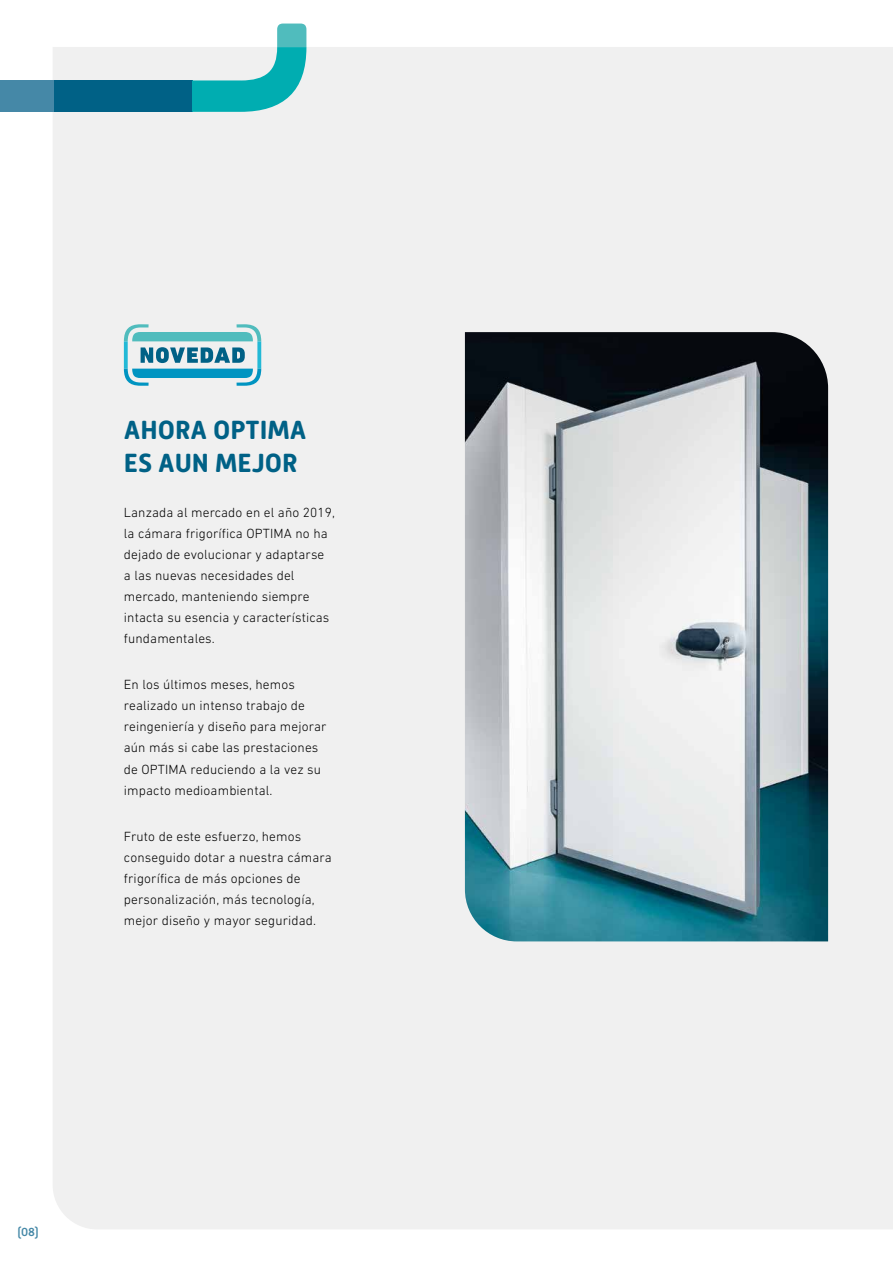
<style>
.page{position:relative;width:893px;height:1263px;background:#fff}
.page>*{position:absolute;margin:0;border:0;box-sizing:border-box;transform-origin:0 0}
.t1{font:700 27px/32.4px "Mic 32 New Rounded";color:#006186}
.t2{font:300 13.5px/21px "DIN Next LT Pro";letter-spacing:.01em;color:#000}
.t3{font:500 12px "Mic 32 New Rounded";color:#4588a7}
</style>
<div class="page">
<div style="left:53px;top:47px;width:840px;height:1182px;background:#f0f0f0"></div>
<div style="left:53px;top:80px;width:139px;height:32px;background:#006186"></div>
<div style="left:0;top:80px;width:53px;height:32px;background:#4588a7"></div>
<svg style="left:192px;top:24px;width:114px;height:88px"></svg>
<img style="left:465px;top:332px;width:363px;height:609px">
<svg style="left:124px;top:324px;width:137px;height:62px"></svg>
<h1 class="t1" style="left:124px;top:414px;width:184px">AHORA OPTIMA<br>ES AUN MEJOR</h1>
<p class="t2" style="left:124px;top:502px;width:213px">Lanzada al mercado en el año 2019, la cámara frigorífica OPTIMA no ha dejado de evolucionar y adaptarse<br>a las nuevas necesidades del mercado, manteniendo siempre intacta su esencia y características fundamentales.</p>
<p class="t2" style="left:124px;top:674px;width:204px">En los últimos meses, hemos realizado un intenso trabajo de reingeniería y diseño para mejorar aún más si cabe las prestaciones de OPTIMA reduciendo a la vez su impacto medioambiental.</p>
<p class="t2" style="left:124px;top:825px;width:209px">Fruto de este esfuerzo, hemos conseguido dotar a nuestra cámara frigorífica de más opciones de personalización, más tecnología, mejor diseño y mayor seguridad.</p>
<p class="t3" style="left:17px;top:1225px;width:23px">(08)</p>
</div>
